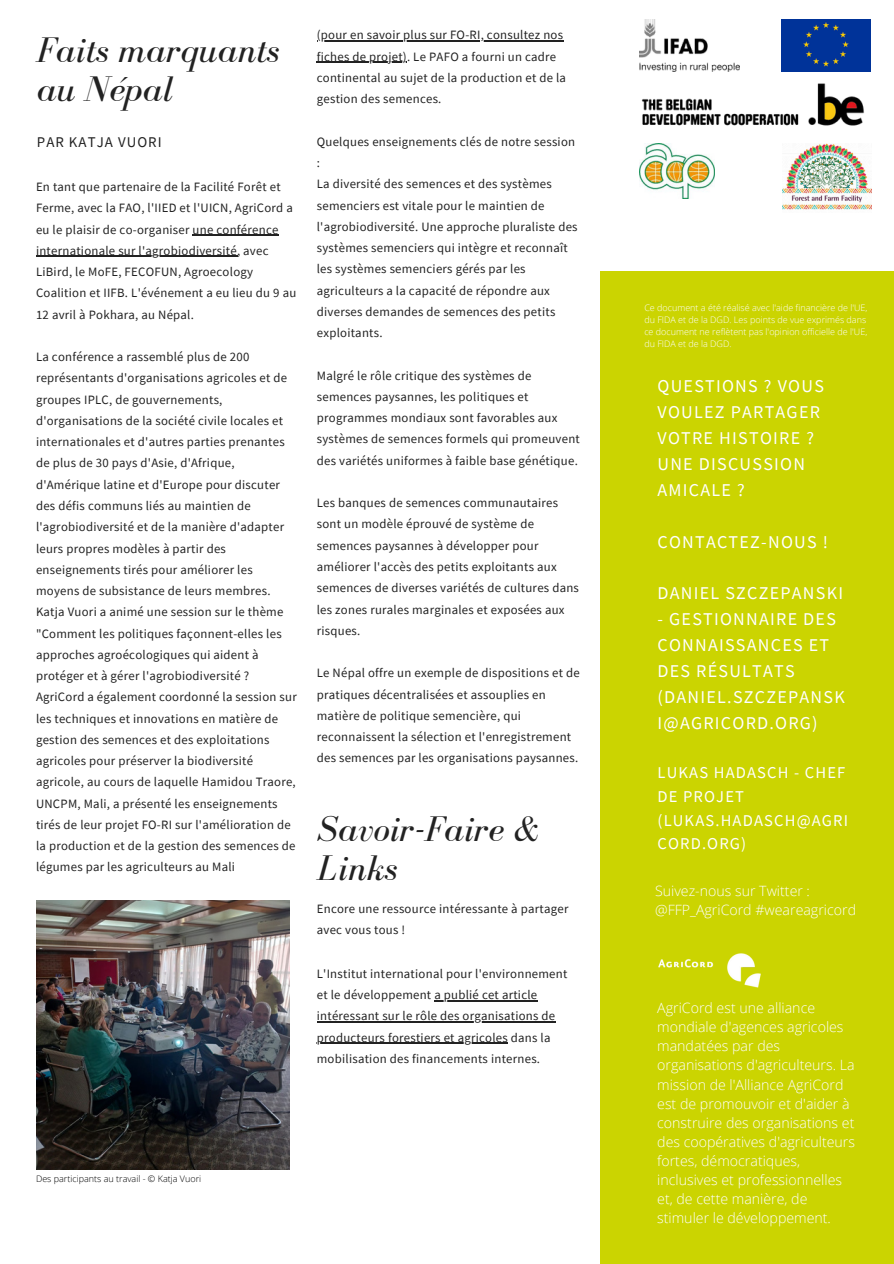
<style>
.page{position:relative;width:894px;height:1264px;background:#fff}
.page>*{position:absolute;margin:0;border:0;box-sizing:border-box;transform-origin:0 0}
.t1{font:italic 36.6px/39.3px "Bodoni FLF";color:#222}
.t2{font:18px/25.8px "Source Sans Pro";letter-spacing:.07em;color:#fff}
.t3{font:16.5px/23.7px "Source Sans Pro";letter-spacing:.07em;color:#fff}
.t4{font:14.85px "Source Sans Pro";letter-spacing:.07em;color:#222}
.t5{font:300 14.25px/19.2px "Open Sans";color:#fff}
.t6{font:12.75px/21.3px "Source Sans Pro";letter-spacing:.02em;color:#222}
.t7{font:300 9px/12px "Open Sans";color:#fff}
.t8{font:300 9px "Open Sans";color:#000}
</style>
<div class="page">
<div style="left:600px;top:272px;width:293px;height:991px;background:#cbd401"></div>
<img style="left:658px;top:953px;width:103px;height:35px">
<div style="left:781px;top:19px;width:89px;height:52px;background:#039"></div>
<img style="left:641px;top:83px;width:223px;height:43px">
<img style="left:639px;top:19px;width:100px;height:52px">
<img style="left:639px;top:144px;width:75px;height:55px">
<img style="left:36px;top:900px;width:253px;height:269px">
<img style="left:782px;top:144px;width:88px;height:66px">
<hr style="left:192px;top:235px;width:86px;height:1px;background:#222">
<hr style="left:36px;top:256px;width:201px;height:1px;background:#222">
<hr style="left:317px;top:41px;width:246px;height:1px;background:#222">
<hr style="left:317px;top:62px;width:90px;height:1px;background:#222">
<hr style="left:434px;top:1000px;width:103px;height:1px;background:#222">
<hr style="left:317px;top:1021px;width:238px;height:1px;background:#222">
<hr style="left:317px;top:1042px;width:191px;height:1px;background:#222">
<h5 class="t1" style="left:36px;top:30px;width:245px">Faits marquants au Népal</h5>
<h5 class="t4" style="left:37px;top:133px;width:126px">PAR KATJA VUORI</h5>
<h5 class="t6" style="left:36px;top:176px;width:258px">En tant que partenaire de la Facilité Forêt et<br>Ferme, avec la FAO, l'IIED et l'UICN, AgriCord a eu le plaisir de co-organiser une conférence</h5>
<h1 class="t6" style="left:36px;top:240px;width:262px">internationale sur l'agrobiodiversité, avec LiBird, le MoFE, FECOFUN, Agroecology Coalition et IIFB. L'événement a eu lieu du 9 au 12 avril à Pokhara, au Népal.</h1>
<h1 class="t6" style="left:36px;top:346px;width:253px">La conférence a rassemblé plus de 200 représentants d'organisations agricoles et de groupes IPLC, de gouvernements, d'organisations de la société civile locales et</h1>
<h5 class="t6" style="left:36px;top:431px;width:262px">internationales et d'autres parties prenantes de plus de 30 pays d'Asie, d'Afrique, d'Amérique latine et d'Europe pour discuter des défis communs liés au maintien de l'agrobiodiversité et de la manière d'adapter leurs propres modèles à partir des enseignements tirés pour améliorer les moyens de subsistance de leurs membres.<br>Katja Vuori a animé une session sur le thème "Comment les politiques façonnent-elles les approches agroécologiques qui aident à protéger et à gérer l'agrobiodiversité ?<br>AgriCord a également coordonné la session sur les techniques et innovations en matière de gestion des semences et des exploitations agricoles pour préserver la biodiversité agricole, au cours de laquelle Hamidou Traore, UNCPM, Mali, a présenté les enseignements tirés de leur projet FO-RI sur l'amélioration de la production et de la gestion des semences de légumes par les agriculteurs au Mali</h5>
<h5 class="t8" style="left:36px;top:1172px;width:167px">Des participants au travail - © Katja Vuori</h5>
<h5 class="t6" style="left:317px;top:24px;width:248px">(pour en savoir plus sur FO-RI, consultez nos</h5>
<p class="t6" style="left:317px;top:46px;width:251px">fiches de projet). Le PAFO a fourni un cadre continental au sujet de la production et de la gestion des semences.</p>
<p class="t6" style="left:317px;top:131px;width:260px">Quelques enseignements clés de notre session</p>
<p class="t6" style="left:317px;top:152px;width:262px">:<br>La diversité des semences et des systèmes semenciers est vitale pour le maintien de l'agrobiodiversité. Une approche pluraliste des systèmes semenciers qui intègre et reconnaît les systèmes semenciers gérés par les agriculteurs a la capacité de répondre aux diverses demandes de semences des petits exploitants.</p>
<p class="t6" style="left:317px;top:364px;width:216px">Malgré le rôle critique des systèmes de</p>
<p class="t6" style="left:317px;top:386px;width:264px">semences paysannes, les politiques et programmes mondiaux sont favorables aux systèmes de semences formels qui promeuvent des variétés uniformes à faible base génétique.</p>
<p class="t6" style="left:317px;top:492px;width:243px">Les banques de semences communautaires</p>
<p class="t6" style="left:317px;top:513px;width:263px">sont un modèle éprouvé de système de semences paysannes à développer pour améliorer l'accès des petits exploitants aux semences de diverses variétés de cultures dans les zones rurales marginales et exposées aux risques.</p>
<p class="t6" style="left:317px;top:662px;width:264px">Le Népal offre un exemple de dispositions et de</p>
<p class="t6" style="left:317px;top:683px;width:263px">pratiques décentralisées et assouplies en matière de politique semencière, qui reconnaissent la sélection et l'enregistrement des semences par les organisations paysannes.</p>
<h2 class="t1" style="left:317px;top:809px;width:223px">Savoir-Faire &amp;</h2>
<p class="t7" style="left:644px;top:301px;width:224px">Ce document a été réalisé avec l'aide financière de l'UE, du FIDA et de la DGD. Les points de vue exprimés dans ce document ne reflètent pas l'opinion officielle de l'UE, du FIDA et de la DGD.</p>
<p class="t2" style="left:657px;top:373px;width:168px">QUESTIONS ? VOUS<br>VOULEZ PARTAGER<br>VOTRE HISTOIRE ?<br>UNE DISCUSSION<br>AMICALE ?</p>
<p class="t2" style="left:657px;top:528px;width:172px">CONTACTEZ-NOUS !</p>
<h2 class="t2" style="left:657px;top:580px;width:187px">DANIEL SZCZEPANSKI</h2>
<h2 class="t2" style="left:657px;top:606px;width:189px">- GESTIONNAIRE DES<br>CONNAISSANCES ET<br>DES RÉSULTATS (DANIEL.SZCZEPANSK<br>I@AGRICORD.ORG)</h2>
<h2 class="t3" style="left:657px;top:760px;width:192px">LUKAS HADASCH - CHEF<br>DE PROJET (LUKAS.HADASCH@AGRI</h2>
<h2 class="t3" style="left:657px;top:831px;width:90px">CORD.ORG)</h2>
<h2 class="t1" style="left:317px;top:848px;width:82px">Links</h2>
<h2 class="t6" style="left:317px;top:897px;width:253px">Encore une ressource intéressante à partager avec vous tous !</h2>
<h4 class="t6" style="left:317px;top:962px;width:252px">L'Institut international pour l'environnement et le développement a publié cet article</h4>
<h4 class="t6" style="left:317px;top:1005px;width:240px">intéressant sur le rôle des organisations de producteurs forestiers et agricoles dans la mobilisation des financements internes.</h4>
<p class="t5" style="left:657px;top:997px;width:199px">AgriCord est une alliance mondiale d'agences agricoles mandatées par des organisations d'agriculteurs. La mission de l'Alliance AgriCord est de promouvoir et d'aider à construire des organisations et des coopératives d'agriculteurs fortes, démocratiques, inclusives et professionnelles et, de cette manière, de stimuler le développement.</p>
<p class="t5" style="left:655px;top:880px;width:202px">Suivez-nous sur Twitter : @FFP_AgriCord #weareagricord</p>
</div>
